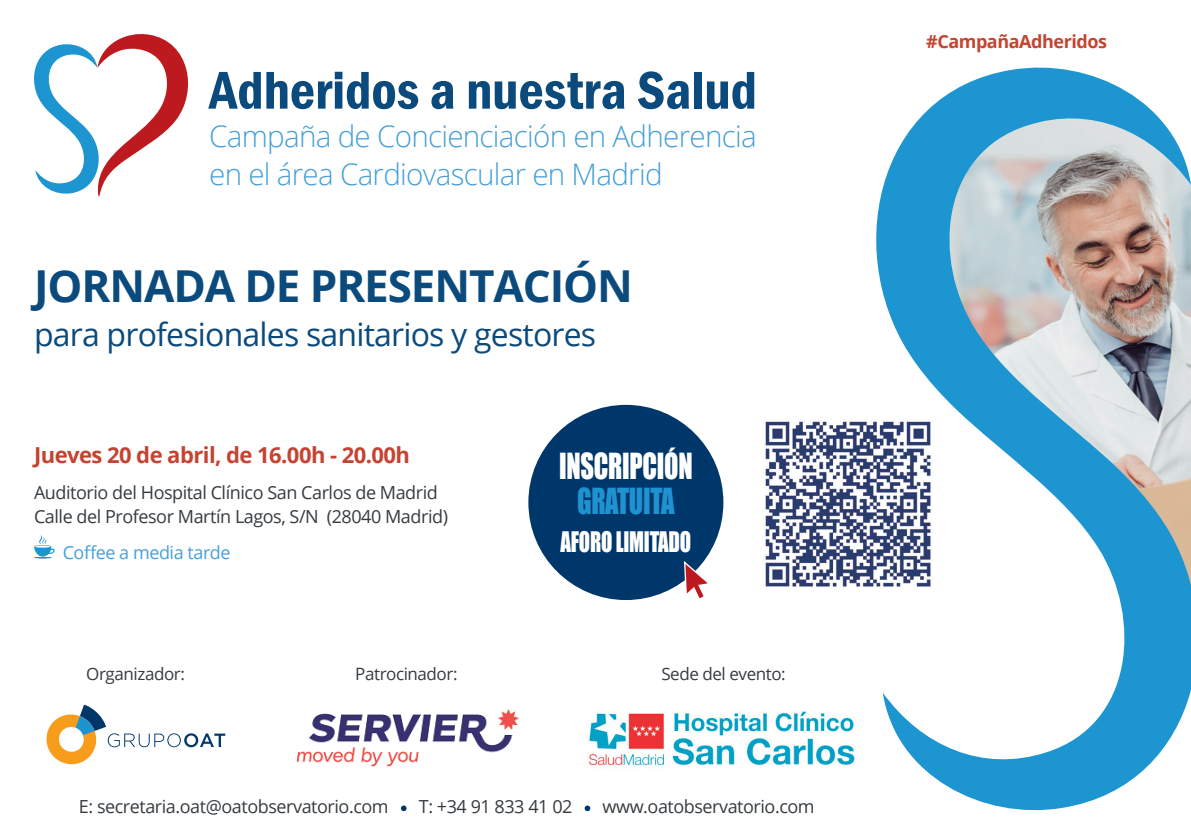
<style>
.page{position:relative;width:1191px;height:840px;background:#fff}
.page>*{position:absolute;margin:0;border:0;box-sizing:border-box;transform-origin:0 0}
.t1{font:600 condensed 55px "Franklin Gothic";color:#0b4a7c}
.t2{font:700 44px "Open Sans";letter-spacing:-.025em;color:#0b4a7c}
.t3{font:33px "Impact";letter-spacing:-.01em;color:#fff;scale:.8 1}
.t4{font:33px "Impact";letter-spacing:-.01em;color:#1f92d1;scale:.8 1}
.t5{font:32px "Open Sans";letter-spacing:-.025em;color:#0b4a7c}
.t6{font:300 29.6px/38px "Open Sans";letter-spacing:-.025em;color:#46a0d7}
.t7{font:26px "Impact";letter-spacing:-.01em;color:#fff;scale:.8 1}
.t8{font:700 22px "Open Sans";letter-spacing:-.025em;color:#c54331}
.t9{font:18px/24px "Open Sans";letter-spacing:-.025em;color:#353b40}
.t10{font:18px "Open Sans";letter-spacing:-.025em;color:#46a0d7}
.t11{font:700 18px "Open Sans";letter-spacing:-.025em;color:#c54331}
.t12{font:17px "Open Sans";letter-spacing:-.025em;color:#353b40}
</style>
<div class="page">
<svg style="left:876px;top:67px;width:315px;height:744px"></svg>
<div style="left:528px;top:404px;width:195px;height:195px;background:#00376b;border-radius:50%"></div>
<svg style="left:34px;top:34px;width:155px;height:162px"></svg>
<svg style="left:401px;top:805px;width:5px;height:5px"></svg>
<svg style="left:584px;top:805px;width:6px;height:5px"></svg>
<img style="left:765px;top:415px;width:171px;height:174px">
<img style="left:296px;top:709px;width:223px;height:58px">
<img style="left:589px;top:711px;width:266px;height:55px">
<svg style="left:46px;top:704px;width:179px;height:61px"></svg>
<svg style="left:34px;top:535px;width:21px;height:23px"></svg>
<svg style="left:683px;top:559px;width:25px;height:39px"></svg>
<h1 class="t1" style="left:209px;top:53px;width:549px">Adheridos a nuestra Salud</h1>
<h3 class="t6" style="left:209px;top:116px;width:549px">Campaña de Concienciación en Adherencia en el área Cardiovascular en Madrid</h3>
<h2 class="t2" style="left:34px;top:255px;width:600px">JORNADA DE PRESENTACIÓN</h2>
<h3 class="t5" style="left:34px;top:312px;width:563px">para profesionales sanitarios y gestores</h3>
<p class="t8" style="left:34px;top:439px;width:377px">Jueves 20 de abril, de 16.00h - 20.00h</p>
<p class="t9" style="left:34px;top:479px;width:415px">Auditorio del Hospital Clínico San Carlos de Madrid<br>Calle del Profesor Martín Lagos, S/N (28040 Madrid)</p>
<p class="t10" style="left:63px;top:539px;width:169px">Coffee a media tarde</p>
<h3 class="t3" style="left:559px;top:440px;width:168px">INSCRIPCIÓN</h3>
<h3 class="t4" style="left:577px;top:475px;width:124px">GRATUITA</h3>
<h3 class="t7" style="left:560px;top:521px;width:165px">AFORO LIMITADO</h3>
<p class="t12" style="left:86px;top:662px;width:100px">Organizador:</p>
<p class="t12" style="left:355px;top:662px;width:104px">Patrocinador:</p>
<p class="t12" style="left:661px;top:662px;width:126px">Sede del evento:</p>
<p class="t9" style="left:79px;top:793px;width:311px">E: secretaria.oat@oatobservatorio.com</p>
<p class="t9" style="left:419px;top:793px;width:155px">T: +34 91 833 41 02</p>
<p class="t9" style="left:602px;top:793px;width:214px">www.oatobservatorio.com</p>
<p class="t11" style="left:926px;top:29px;width:182px">#CampañaAdheridos</p>
</div>
